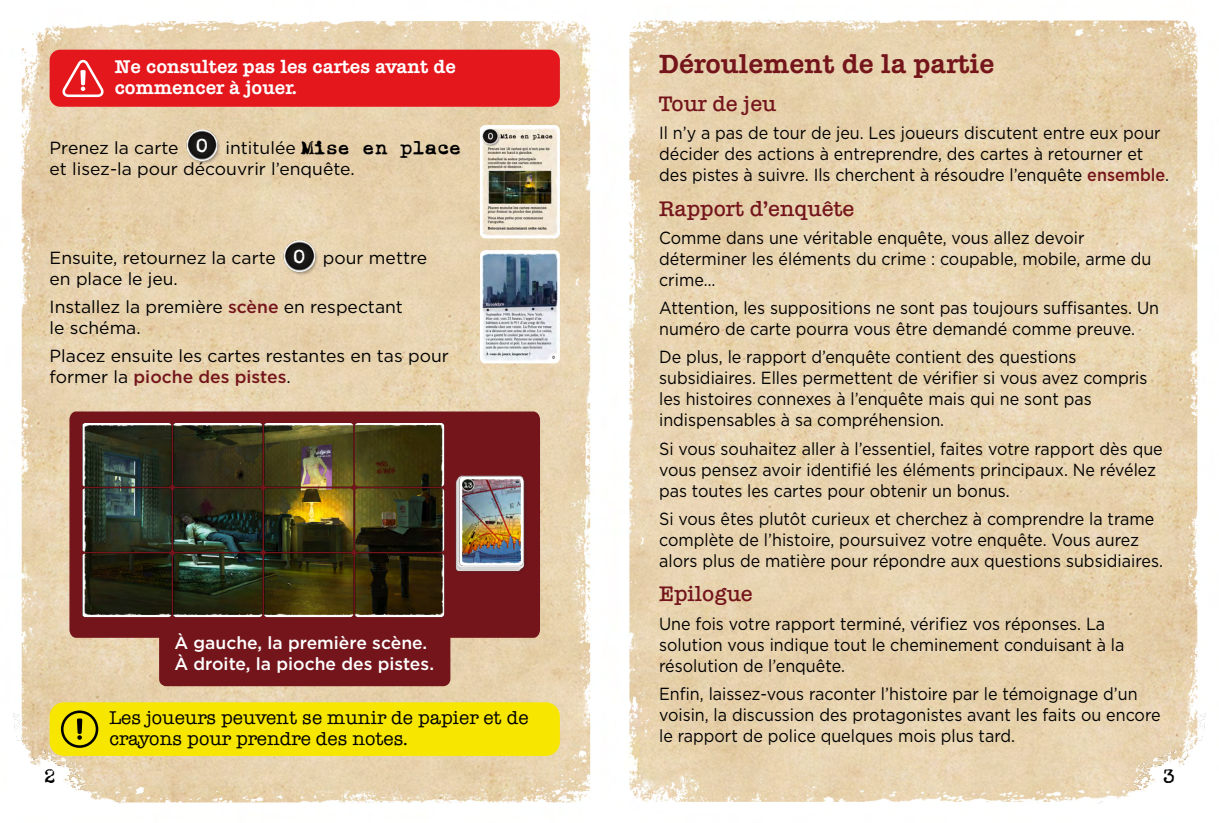
<style>
.page{position:relative;width:1219px;height:823px;background:#fff}
.page>*{position:absolute;margin:0;border:0;box-sizing:border-box;transform-origin:0 0}
.t1{font:700 25px "Typewriter Serial";color:#74151c}
.t2{font:700 22.5px "Ieicester";color:#000}
.t3{font:500 20px "Typewriter Serial";color:#74151c}
.t4{font:17.5px/21px "Gotham";color:#000;scale:.92 1}
.t5{font:17.5px/21px "Gotham";color:#000}
.t6{font:17.5px/21px "Typewriter Serial";color:#000}
.t7{font:500 17.5px/21px "Gotham";color:#fff}
.t8{font:700 17.5px/21px "Typewriter Serial";color:#fff}
.s1{font-family:"Ieicester";font-weight:700;font-size:22.5px;color:#fff}
.s2{font-family:"Ieicester";font-weight:700;font-size:22.5px}
.s3{font-weight:500;color:#74151c}
</style>
<div class="page">
<img style="left:21px;top:20px;width:1177px;height:783px">
<img style="left:1098px;top:712px;width:108px;height:92px">
<img style="left:13px;top:712px;width:107px;height:92px">
<svg style="left:69px;top:411px;width:471px;height:226px;background:#731c21"></svg>
<img style="left:184px;top:129px;width:36px;height:36px">
<img style="left:281px;top:240px;width:37px;height:36px">
<img style="left:480px;top:125px;width:80px;height:113px">
<div style="left:50px;top:50px;width:510px;height:57px;background:#e4171d;border-radius:11px"></div>
<svg style="left:62px;top:60px;width:42px;height:37px"></svg>
<div style="left:50px;top:702px;width:510px;height:53px;background:#f7e700;border-radius:14px"></div>
<svg style="left:61px;top:710px;width:37px;height:37px"></svg>
<div style="left:159px;top:621px;width:291px;height:64px;background:#74151c;border-radius:7px"></div>
<img style="left:455px;top:474px;width:72px;height:98px">
<img style="left:460px;top:476px;width:63px;height:89px">
<img style="left:480px;top:250px;width:80px;height:113px">
<img style="left:173px;top:423px;width:89px;height:63px">
<img style="left:173px;top:488px;width:89px;height:63px">
<img style="left:173px;top:553px;width:89px;height:63px">
<img style="left:83px;top:423px;width:88px;height:63px">
<img style="left:83px;top:488px;width:88px;height:63px">
<img style="left:83px;top:553px;width:88px;height:63px">
<img style="left:264px;top:423px;width:89px;height:63px">
<img style="left:264px;top:488px;width:89px;height:63px">
<img style="left:264px;top:553px;width:89px;height:63px">
<img style="left:355px;top:423px;width:89px;height:63px">
<img style="left:355px;top:488px;width:89px;height:63px">
<img style="left:355px;top:553px;width:89px;height:63px">
<p class="t8" style="left:115px;top:56px;width:343px">Ne consultez pas les cartes avant de commencer à jouer.</p>
<p class="t5" style="left:50px;top:137px;width:414px">Prenez la carte <span class="s1">0</span> intitulée <span class="s2">Mise en place </span>et lisez-la pour découvrir l’enquête.</p>
<p class="t5" style="left:50px;top:246px;width:379px">Ensuite, retournez la carte <span class="s1">0</span> pour mettre en place le jeu.</p>
<p class="t5" style="left:50px;top:295px;width:355px">Installez la première <span class="s3">scène</span> en respectant le schéma.</p>
<p class="t5" style="left:50px;top:344px;width:401px">Placez ensuite les cartes restantes en tas pour former la <span class="s3">pioche des pistes</span>.</p>
<p class="t7" style="left:174px;top:631px;width:261px">À gauche, la première scène.<br>À droite, la pioche des pistes.</p>
<p class="t6" style="left:109px;top:706px;width:421px">Les joueurs peuvent se munir de papier et de crayons pour prendre des notes.</p>
<h1 class="t1" style="left:659px;top:48px;width:337px">Déroulement de la partie</h1>
<p class="t3" style="left:659px;top:91px;width:119px">Tour de jeu</p>
<p class="t4" style="left:659px;top:122px;width:556px">Il n’y a pas de tour de jeu. Les joueurs discutent entre eux pour décider des actions à entreprendre, des cartes à retourner et des pistes à suivre. Ils cherchent à résoudre l’enquête <span class="s3">ensemble</span>.</p>
<p class="t3" style="left:659px;top:196px;width:197px">Rapport d’enquête</p>
<p class="t4" style="left:659px;top:227px;width:537px">Comme dans une véritable enquête, vous allez devoir déterminer les éléments du crime : coupable, mobile, arme du crime…</p>
<p class="t4" style="left:659px;top:297px;width:545px">Attention, les suppositions ne sont pas toujours suffisantes. Un numéro de carte pourra vous être demandé comme preuve.</p>
<p class="t4" style="left:659px;top:346px;width:532px">De plus, le rapport d’enquête contient des questions subsidiaires. Elles permettent de vérifier si vous avez compris les histoires connexes à l’enquête mais qui ne sont pas indispensables à sa compréhension.</p>
<p class="t4" style="left:659px;top:437px;width:549px">Si vous souhaitez aller à l’essentiel, faites votre rapport dès que vous pensez avoir identifié les éléments principaux. Ne révélez pas toutes les cartes pour obtenir un bonus.</p>
<p class="t4" style="left:659px;top:507px;width:549px">Si vous êtes plutôt curieux et cherchez à comprendre la trame complète de l’histoire, poursuivez votre enquête. Vous aurez alors plus de matière pour répondre aux questions subsidiaires.</p>
<p class="t3" style="left:659px;top:581px;width:95px">Epilogue</p>
<p class="t4" style="left:659px;top:612px;width:507px">Une fois votre rapport terminé, vérifiez vos réponses. La solution vous indique tout le cheminement conduisant à la résolution de l’enquête.</p>
<p class="t4" style="left:659px;top:682px;width:547px">Enfin, laissez-vous raconter l’histoire par le témoignage d’un voisin, la discussion des protagonistes avant les faits ou encore le rapport de police quelques mois plus tard.</p>
<p class="t2" style="left:43px;top:763px;width:14px">2</p>
<p class="t2" style="left:1163px;top:763px;width:14px">3</p>
</div>
